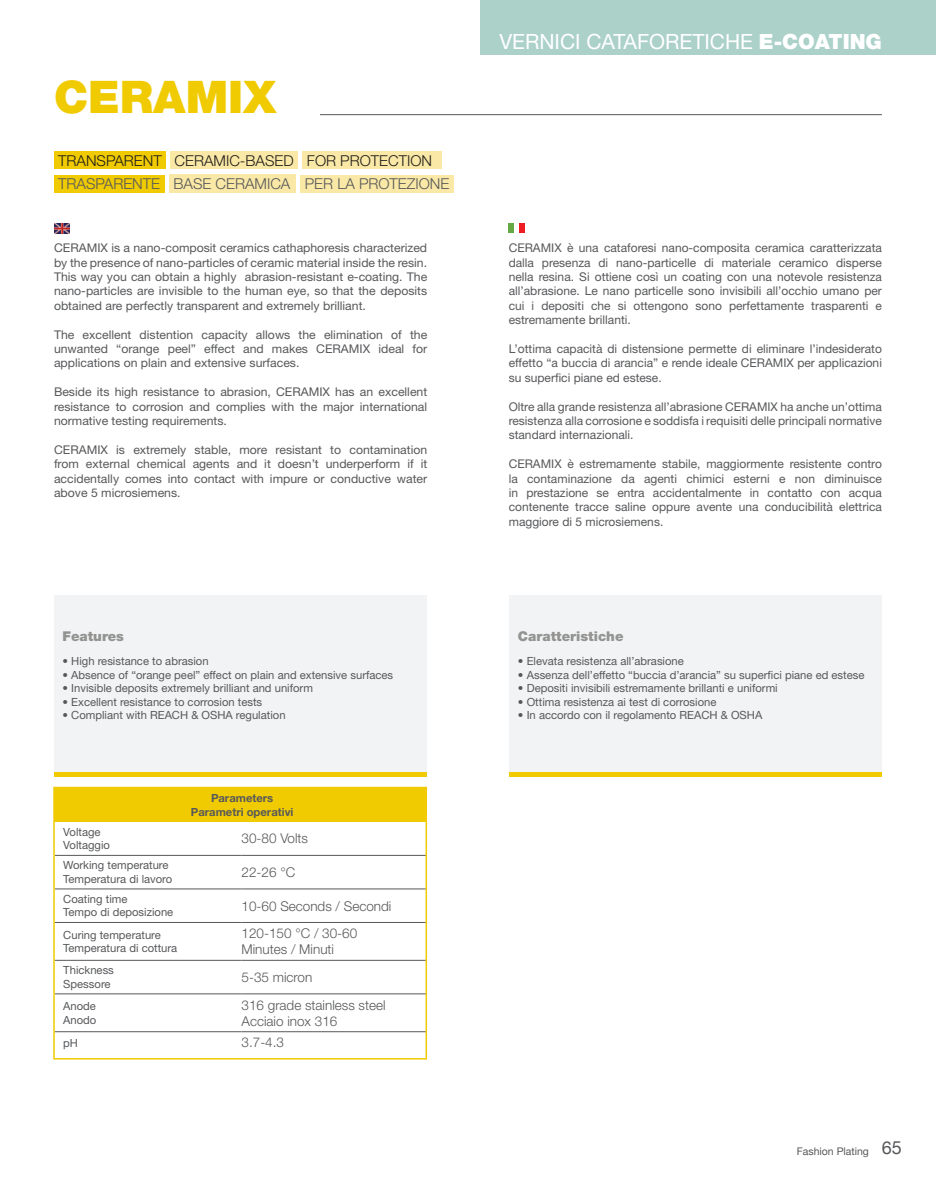
<style>
.page{position:relative;width:936px;height:1191px;background:#fff}
.page>*{position:absolute;margin:0;border:0;box-sizing:border-box;transform-origin:0 0}
.t1{font:900 45px "Helvetica Neue LT Std";color:#f0cb02}
.t2{font:21px "Helvetica Neue LT Std";color:#fff}
.t3{font:300 15px "Helvetica Neue LT Std";color:#57585a}
.t4{font:300 15px "Helvetica Neue LT Std";color:#221e1a}
.t5{font:300 13.5px/16.2px "Helvetica Neue LT Std";color:#57585a}
.t6{font:900 13.5px "Helvetica Neue LT Std";color:#939491}
.t7{font:12px/14.4px "Helvetica Neue LT Std";color:#57585a;text-align:justify}
.t8{font:11.25px/13.5px "Helvetica Neue LT Std";color:#57585a}
.t9{font:700 11.25px/13.5px "Helvetica Neue LT Std";color:#57585a;text-align:center}
.t10{font:10.5px "Helvetica Neue";color:#57585a}
.s1{font-weight:900}
.s2{font-size:18px}
</style>
<div class="page">
<div style="left:509px;top:595px;width:372px;height:182px;background:#f2f3f4"></div>
<div style="left:54px;top:595px;width:372px;height:182px;background:#f2f3f4"></div>
<div style="left:509px;top:772px;width:372px;height:5px;background:#f0cb02"></div>
<div style="left:54px;top:772px;width:372px;height:5px;background:#f0cb02"></div>
<hr style="left:290px;top:114px;width:591px;height:1px;background:#57585a">
<div style="left:480px;top:0;width:455px;height:54px;background:#abd1c9"></div>
<div style="left:277px;top:69px;width:43px;height:67px;background:#fff"></div>
<div style="left:55px;top:788px;width:372px;height:34px;background:#f0cb02"></div>
<hr style="left:55px;top:855px;width:186px;height:1px;background:#57585a">
<hr style="left:241px;top:855px;width:186px;height:1px;background:#57585a">
<hr style="left:55px;top:888px;width:186px;height:1px;background:#57585a">
<hr style="left:241px;top:888px;width:186px;height:1px;background:#57585a">
<hr style="left:55px;top:922px;width:186px;height:1px;background:#57585a">
<hr style="left:241px;top:922px;width:186px;height:1px;background:#57585a">
<hr style="left:55px;top:960px;width:186px;height:1px;background:#57585a">
<hr style="left:241px;top:960px;width:186px;height:1px;background:#57585a">
<hr style="left:55px;top:993px;width:186px;height:1px;background:#57585a">
<hr style="left:241px;top:993px;width:186px;height:1px;background:#57585a">
<hr style="left:55px;top:1031px;width:186px;height:1px;background:#57585a">
<hr style="left:241px;top:1031px;width:186px;height:1px;background:#57585a">
<div style="left:53px;top:787px;width:374px;height:272px;border:2px solid #f0cb02"></div>
<div style="left:508px;top:223px;width:6px;height:10px;background:#65a944"></div>
<div style="left:519px;top:223px;width:5px;height:10px;background:#ee1d23"></div>
<img style="left:54px;top:223px;width:16px;height:10px">
<div style="left:169px;top:175px;width:127px;height:18px;background:#f9e8a6"></div>
<div style="left:300px;top:175px;width:154px;height:18px;background:#f9e8a6"></div>
<div style="left:54px;top:175px;width:111px;height:18px;background:#f0cb02"></div>
<div style="left:170px;top:151px;width:128px;height:18px;background:#f9e8a6"></div>
<div style="left:303px;top:151px;width:139px;height:18px;background:#f9e8a6"></div>
<div style="left:54px;top:151px;width:112px;height:18px;background:#f0cb02"></div>
<h1 class="t1" style="left:54px;top:70px;width:224px">CERAMIX</h1>
<p class="t4" style="left:58px;top:151px;width:375px">TRANSPARENT CERAMIC-BASED FOR PROTECTION</p>
<p class="t3" style="left:58px;top:175px;width:392px">TRASPARENTE BASE CERAMICA PER LA PROTEZIONE</p>
<p class="t7" style="left:54px;top:240px;width:375px">CERAMIX is a nano-composit ceramics cathaphoresis characterized by the presence of nano-particles of ceramic material inside the resin.<br>This way you can obtain a highly abrasion-resistant e-coating. The nano-particles are invisible to the human eye, so that the deposits obtained are perfectly transparent and extremely brilliant.</p>
<p class="t7" style="left:54px;top:327px;width:375px">The excellent distention capacity allows the elimination of the unwanted “orange peel” effect and makes CERAMIX ideal for applications on plain and extensive surfaces.</p>
<p class="t7" style="left:54px;top:384px;width:375px">Beside its high resistance to abrasion, CERAMIX has an excellent resistance to corrosion and complies with the major international normative testing requirements.</p>
<p class="t7" style="left:54px;top:442px;width:375px">CERAMIX is extremely stable, more resistant to contamination from external chemical agents and it doesn’t underperform if it accidentally comes into contact with impure or conductive water above 5 microsiemens.</p>
<p class="t6" style="left:63px;top:628px;width:63px">Features</p>
<p class="t8" style="left:63px;top:654px;width:148px">• High resistance to abrasion</p>
<p class="t8" style="left:63px;top:668px;width:332px">• Absence of “orange peel” effect on plain and extensive surfaces</p>
<p class="t8" style="left:63px;top:681px;width:252px">• Invisible deposits extremely brilliant and uniform</p>
<p class="t8" style="left:63px;top:695px;width:201px">• Excellent resistance to corrosion tests</p>
<p class="t8" style="left:63px;top:708px;width:224px">• Compliant with REACH &amp; OSHA regulation</p>
<p class="t9" style="left:191px;top:791px;width:104px">Parameters<br>Parametri operativi</p>
<p class="t8" style="left:63px;top:825px;width:48px">Voltage<br>Voltaggio</p>
<p class="t5" style="left:241px;top:830px;width:68px">30-80 Volts</p>
<p class="t8" style="left:63px;top:858px;width:110px">Working temperature<br>Temperatura di lavoro</p>
<p class="t5" style="left:241px;top:863px;width:55px">22-26 °C</p>
<p class="t8" style="left:63px;top:892px;width:112px">Coating time<br>Tempo di deposizione</p>
<p class="t5" style="left:241px;top:897px;width:151px">10-60 Seconds / Secondi</p>
<p class="t8" style="left:63px;top:927px;width:115px">Curing temperature<br>Temperatura di cottura</p>
<p class="t5" style="left:241px;top:925px;width:117px">120-150 °C / 30-60<br>Minutes / Minuti</p>
<p class="t8" style="left:63px;top:963px;width:52px">Thickness<br>Spessore</p>
<p class="t5" style="left:241px;top:968px;width:72px">5-35 micron</p>
<p class="t8" style="left:63px;top:999px;width:35px">Anode<br>Anodo</p>
<p class="t5" style="left:241px;top:996px;width:146px">316 grade stainless steel<br>Acciaio inox 316</p>
<p class="t8" style="left:63px;top:1035px;width:16px">pH</p>
<p class="t5" style="left:241px;top:1034px;width:44px">3.7-4.3</p>
<h2 class="t2" style="left:499px;top:29px;width:384px">VERNICI CATAFORETICHE <span class="s1">E-COATING</span></h2>
<p class="t7" style="left:508px;top:240px;width:375px">CERAMIX è una cataforesi nano-composita ceramica caratterizzata dalla presenza di nano-particelle di materiale ceramico disperse nella resina. Si ottiene così un coating con una notevole resistenza all’abrasione. Le nano particelle sono invisibili all’occhio umano per cui i depositi che si ottengono sono perfettamente trasparenti e estremamente brillanti.</p>
<p class="t7" style="left:508px;top:341px;width:375px">L’ottima capacità di distensione permette di eliminare l’indesiderato effetto “a buccia di arancia” e rende ideale CERAMIX per applicazioni su superfici piane ed estese.</p>
<p class="t7" style="left:508px;top:399px;width:375px">Oltre alla grande resistenza all’abrasione CERAMIX ha anche un’ottima resistenza alla corrosione e soddisfa i requisiti delle principali normative standard internazionali.</p>
<p class="t7" style="left:508px;top:456px;width:375px">CERAMIX è estremamente stabile, maggiormente resistente contro la contaminazione da agenti chimici esterni e non diminuisce in prestazione se entra accidentalmente in contatto con acqua contenente tracce saline oppure avente una conducibilità elettrica maggiore di 5 microsiemens.</p>
<p class="t6" style="left:518px;top:628px;width:107px">Caratteristiche</p>
<p class="t8" style="left:518px;top:654px;width:167px">• Elevata resistenza all’abrasione</p>
<p class="t8" style="left:518px;top:668px;width:348px">• Assenza dell’effetto “buccia d’arancia” su superfici piane ed estese</p>
<p class="t8" style="left:518px;top:681px;width:261px">• Depositi invisibili estremamente brillanti e uniformi</p>
<p class="t8" style="left:518px;top:695px;width:200px">• Ottima resistenza ai test di corrosione</p>
<p class="t8" style="left:518px;top:708px;width:246px">• In accordo con il regolamento REACH &amp; OSHA</p>
<p class="t10" style="left:796px;top:1143px;width:107px">Fashion Plating <span class="s2">65</span></p>
</div>
